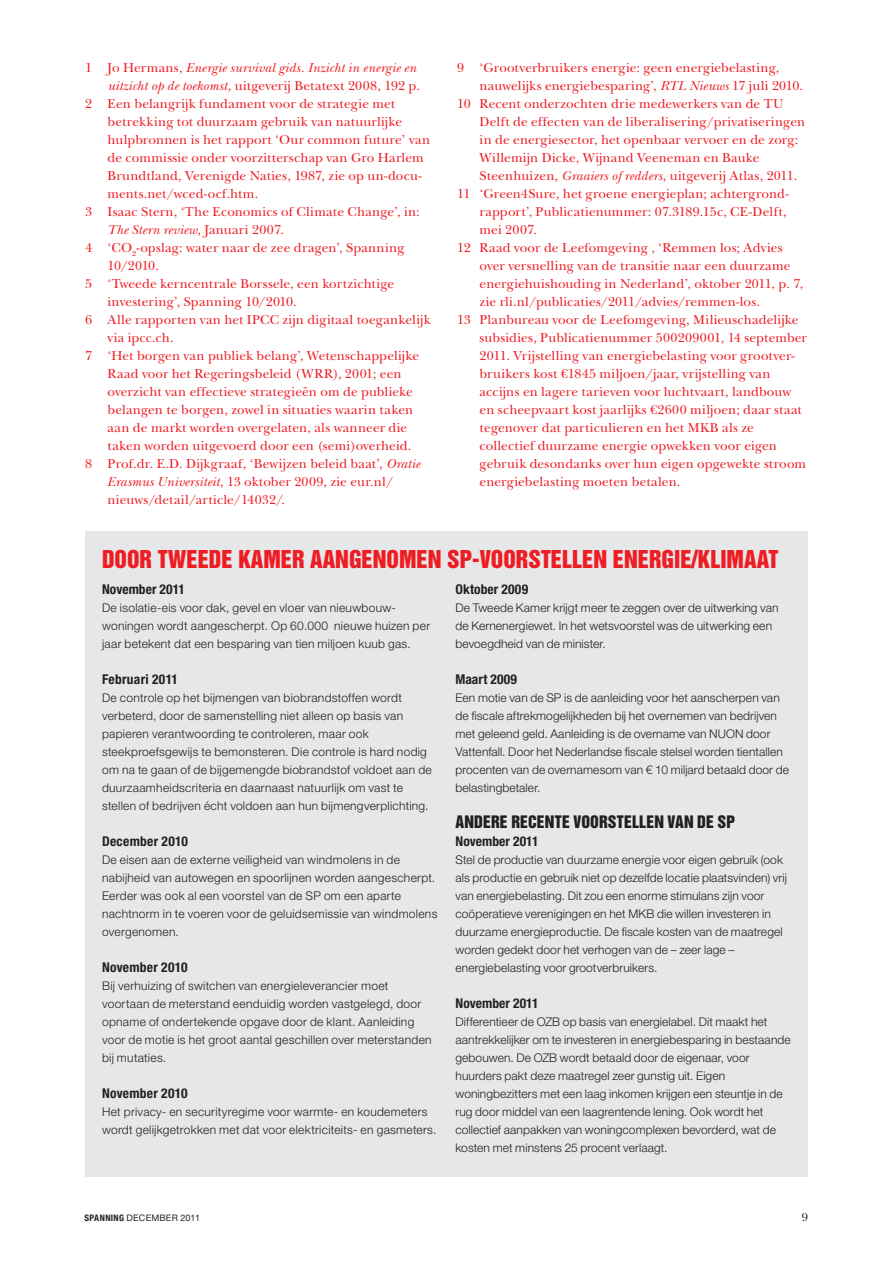
<style>
.page{position:relative;width:893px;height:1263px;background:#fff}
.page>*{position:absolute;margin:0;border:0;box-sizing:border-box;transform-origin:0 0}
.t1{font:22.5px "Helvetica Inserat LT Std";color:#ee1d23}
.t2{font:15.75px "Helvetica Inserat LT Std";letter-spacing:.005em;color:#231f20}
.t3{font:13.5px "New Baskerville Std";letter-spacing:.01em;color:#ee1d23}
.t4{font:700 condensed 13.5px "Helvetica Neue LT Std";letter-spacing:.015em;color:#231f20}
.t5{font:italic 13.5px "New Baskerville Std";letter-spacing:.02em;color:#ee1d23}
.t6{font:300 12px/18px "Helvetica Neue LT Std";letter-spacing:.015em;color:#231f20}
.t7{font:12px "New Baskerville Std";color:#231f20}
.t8{font:9px "Helvetica Neue LT Std";letter-spacing:.025em;color:#231f20}
.s1{font-style:normal}
.s2{font-style:italic}
.s3{font-weight:700;font-stretch:condensed}
</style>
<div class="page">
<div style="left:85px;top:531px;width:723px;height:645px;background:#e6e7e9"></div>
<p class="t5" style="left:85px;top:60px;width:333px"><span class="s1">1 Jo Hermans,</span> Energie survival gids. Inzicht in energie en</p>
<p class="t3" style="left:108px;top:78px;width:314px"><span class="s2">uitzicht op de toekomst</span>, uitgeverij Betatext 2008, 192 p.</p>
<p class="t3" style="left:85px;top:96px;width:312px">2 Een belangrijk fundament voor de strategie met</p>
<p class="t3" style="left:108px;top:114px;width:296px">betrekking tot duurzaam gebruik van natuurlijke</p>
<p class="t3" style="left:108px;top:132px;width:324px">hulpbronnen is het rapport ‘Our common future’ van</p>
<p class="t3" style="left:108px;top:150px;width:318px">de commissie onder voorzitterschap van Gro Harlem</p>
<p class="t3" style="left:108px;top:168px;width:316px">Brundtland, Verenigde Naties, 1987, zie op un-docu-</p>
<p class="t3" style="left:108px;top:186px;width:152px">ments.net/wced-ocf.htm.</p>
<p class="t3" style="left:85px;top:204px;width:336px">3 Isaac Stern, ‘The Economics of Climate Change’, in:</p>
<p class="t5" style="left:108px;top:222px;width:178px">The Stern review<span class="s1">, Januari 2007.</span></p>
<p class="t3" style="left:85px;top:240px;width:321px">4 ‘CO<sub>2</sub>-opslag: water naar de zee dragen’, Spanning</p>
<p class="t3" style="left:108px;top:258px;width:53px">10/2010.</p>
<p class="t3" style="left:85px;top:276px;width:311px">5 ‘Tweede kerncentrale Borssele, een kortzichtige</p>
<p class="t3" style="left:108px;top:294px;width:191px">investering’, Spanning 10/2010.</p>
<p class="t3" style="left:85px;top:312px;width:347px">6 Alle rapporten van het IPCC zijn digitaal toegankelijk</p>
<p class="t3" style="left:108px;top:330px;width:68px">via ipcc.ch.</p>
<p class="t3" style="left:85px;top:348px;width:336px">7 ‘Het borgen van publiek belang’, Wetenschappelijke</p>
<p class="t3" style="left:108px;top:366px;width:296px">Raad voor het Regeringsbeleid (WRR), 2001; een</p>
<p class="t3" style="left:108px;top:384px;width:307px">overzicht van effectieve strategieën om de publieke</p>
<p class="t3" style="left:108px;top:402px;width:307px">belangen te borgen, zowel in situaties waarin taken</p>
<p class="t3" style="left:108px;top:420px;width:301px">aan de markt worden overgelaten, als wanneer die</p>
<p class="t3" style="left:108px;top:438px;width:305px">taken worden uitgevoerd door een (semi)overheid.</p>
<p class="t3" style="left:85px;top:456px;width:336px">8 Prof.dr. E.D. Dijkgraaf, ‘Bewijzen beleid baat’, <span class="s2">Oratie</span></p>
<p class="t3" style="left:108px;top:474px;width:288px"><span class="s2">Erasmus Universiteit</span>, 13 oktober 2009, zie eur.nl/</p>
<p class="t3" style="left:108px;top:492px;width:179px">nieuws/detail/article/14032/.</p>
<p class="t3" style="left:457px;top:60px;width:324px">9 ‘Grootverbruikers energie: geen energiebelasting,</p>
<p class="t3" style="left:480px;top:78px;width:325px">nauwelijks energiebesparing’, <span class="s2">RTL Nieuws</span> 17 juli 2010.</p>
<p class="t3" style="left:457px;top:96px;width:328px">10 Recent onderzochten drie medewerkers van de TU</p>
<p class="t3" style="left:480px;top:114px;width:327px">Delft de effecten van de liberalisering/privatiseringen</p>
<p class="t3" style="left:480px;top:132px;width:320px">in de energiesector, het openbaar vervoer en de zorg:</p>
<p class="t3" style="left:480px;top:150px;width:282px">Willemijn Dicke, Wijnand Veeneman en Bauke</p>
<p class="t3" style="left:480px;top:168px;width:319px">Steenhuizen, <span class="s2">Graaiers of redders</span>, uitgeverij Atlas, 2011.</p>
<p class="t3" style="left:457px;top:186px;width:333px">11 ‘Green4Sure, het groene energieplan; achtergrond-</p>
<p class="t3" style="left:480px;top:204px;width:308px">rapport’, Publicatienummer: 07.3189.15c, CE-Delft,</p>
<p class="t3" style="left:480px;top:222px;width:59px">mei 2007.</p>
<p class="t3" style="left:457px;top:240px;width:327px">12 Raad voor de Leefomgeving , ‘Remmen los; Advies</p>
<p class="t3" style="left:480px;top:258px;width:312px">over versnelling van de transitie naar een duurzame</p>
<p class="t3" style="left:480px;top:276px;width:325px">energiehuishouding in Nederland’, oktober 2011, p. 7,</p>
<p class="t3" style="left:480px;top:294px;width:282px">zie rli.nl/publicaties/2011/advies/remmen-los.</p>
<p class="t3" style="left:457px;top:312px;width:343px">13 Planbureau voor de Leefomgeving, Milieuschadelijke</p>
<p class="t3" style="left:480px;top:330px;width:329px">subsidies, Publicatienummer 500209001, 14 september</p>
<p class="t3" style="left:480px;top:348px;width:317px">2011. Vrijstelling van energiebelasting voor grootver-</p>
<p class="t3" style="left:480px;top:366px;width:292px">bruikers kost €1845 miljoen/jaar, vrijstelling van</p>
<p class="t3" style="left:480px;top:384px;width:313px">accijns en lagere tarieven voor luchtvaart, landbouw</p>
<p class="t3" style="left:480px;top:402px;width:324px">en scheepvaart kost jaarlijks €2600 miljoen; daar staat</p>
<p class="t3" style="left:480px;top:420px;width:276px">tegenover dat particulieren en het MKB als ze</p>
<p class="t3" style="left:480px;top:438px;width:299px">collectief duurzame energie opwekken voor eigen</p>
<p class="t3" style="left:480px;top:456px;width:328px">gebruik desondanks over hun eigen opgewekte stroom</p>
<p class="t3" style="left:480px;top:474px;width:202px">energiebelasting moeten betalen.</p>
<h1 class="t1" style="left:102px;top:546px;width:678px">DOOR TWEEDE KAMER AANGENOMEN SP-VOORSTELLEN ENERGIE/KLIMAAT</h1>
<p class="t4" style="left:102px;top:581px;width:85px">November 2011</p>
<p class="t6" style="left:102px;top:598px;width:330px">De isolatie-eis voor dak, gevel en vloer van nieuwbouw&shy;woningen wordt aangescherpt. Op 60.000 nieuwe huizen per jaar betekent dat een besparing van tien miljoen kuub gas.</p>
<p class="t4" style="left:102px;top:671px;width:78px">Februari 2011</p>
<p class="t6" style="left:102px;top:688px;width:331px">De controle op het bijmengen van biobrandstoffen wordt verbeterd, door de samenstelling niet alleen op basis van papieren verantwoording te controleren, maar ook steekproefsgewijs te bemonsteren. Die controle is hard nodig om na te gaan of de bijgemengde biobrandstof voldoet aan de duurzaamheidscriteria en daarnaast natuurlijk om vast te stellen of bedrijven écht voldoen aan hun bijmengverplichting.</p>
<p class="t4" style="left:102px;top:833px;width:87px">December 2010</p>
<p class="t6" style="left:102px;top:850px;width:337px">De eisen aan de externe veiligheid van windmolens in de nabijheid van autowegen en spoorlijnen worden aangescherpt.<br>Eerder was ook al een voorstel van de SP om een aparte nachtnorm in te voeren voor de geluidsemissie van windmolens overgenomen.</p>
<p class="t4" style="left:102px;top:959px;width:87px">November 2010</p>
<p class="t6" style="left:102px;top:976px;width:331px">Bij verhuizing of switchen van energieleverancier moet voortaan de meterstand eenduidig worden vastgelegd, door opname of ondertekende opgave door de klant. Aanleiding voor de motie is het groot aantal geschillen over meterstanden bij mutaties.</p>
<p class="t4" style="left:102px;top:1085px;width:87px">November 2010</p>
<p class="t6" style="left:102px;top:1102px;width:336px">Het privacy- en securityregime voor warmte- en koudemeters wordt gelijkgetrokken met dat voor elektriciteits- en gasmeters.</p>
<p class="t4" style="left:455px;top:581px;width:74px">Oktober 2009</p>
<p class="t6" style="left:455px;top:598px;width:325px">De Tweede Kamer krijgt meer te zeggen over de uitwerking van de Kernenergiewet. In het wetsvoorstel was de uitwerking een bevoegdheid van de minister.</p>
<p class="t4" style="left:455px;top:671px;width:63px">Maart 2009</p>
<p class="t6" style="left:455px;top:688px;width:335px">Een motie van de SP is de aanleiding voor het aanscherpen van de fiscale aftrekmogelijkheden bij het overnemen van bedrijven met geleend geld. Aanleiding is de overname van NUON door Vattenfall. Door het Nederlandse fiscale stelsel worden tientallen procenten van de overnamesom van € 10 miljard betaald door de belastingbetaler.</p>
<h2 class="t2" style="left:455px;top:812px;width:272px">ANDERE RECENTE VOORSTELLEN VAN DE SP</h2>
<p class="t4" style="left:455px;top:833px;width:85px">November 2011</p>
<p class="t6" style="left:455px;top:850px;width:333px">Stel de productie van duurzame energie voor eigen gebruik (ook als productie en gebruik niet op dezelfde locatie plaatsvinden) vrij van energiebelasting. Dit zou een enorme stimulans zijn voor coöperatieve verenigingen en het MKB die willen investeren in duurzame energieproductie. De fiscale kosten van de maatregel worden gedekt door het verhogen van de – zeer lage – energiebelasting voor grootverbruikers.</p>
<p class="t4" style="left:455px;top:995px;width:85px">November 2011</p>
<p class="t6" style="left:455px;top:1012px;width:337px">Differentieer de OZB op basis van energielabel. Dit maakt het aantrekkelijker om te investeren in energiebesparing in bestaande gebouwen. De OZB wordt betaald door de eigenaar, voor huurders pakt deze maatregel zeer gunstig uit. Eigen woningbezitters met een laag inkomen krijgen een steuntje in de rug door middel van een laagrentende lening. Ook wordt het collectief aanpakken van woningcomplexen bevorderd, wat de kosten met minstens 25 procent verlaagt.</p>
<p class="t8" style="left:84px;top:1212px;width:117px"><span class="s3">SPANNING</span> DECEMBER 2011</p>
<p class="t7" style="left:802px;top:1210px;width:8px">9</p>
</div>
